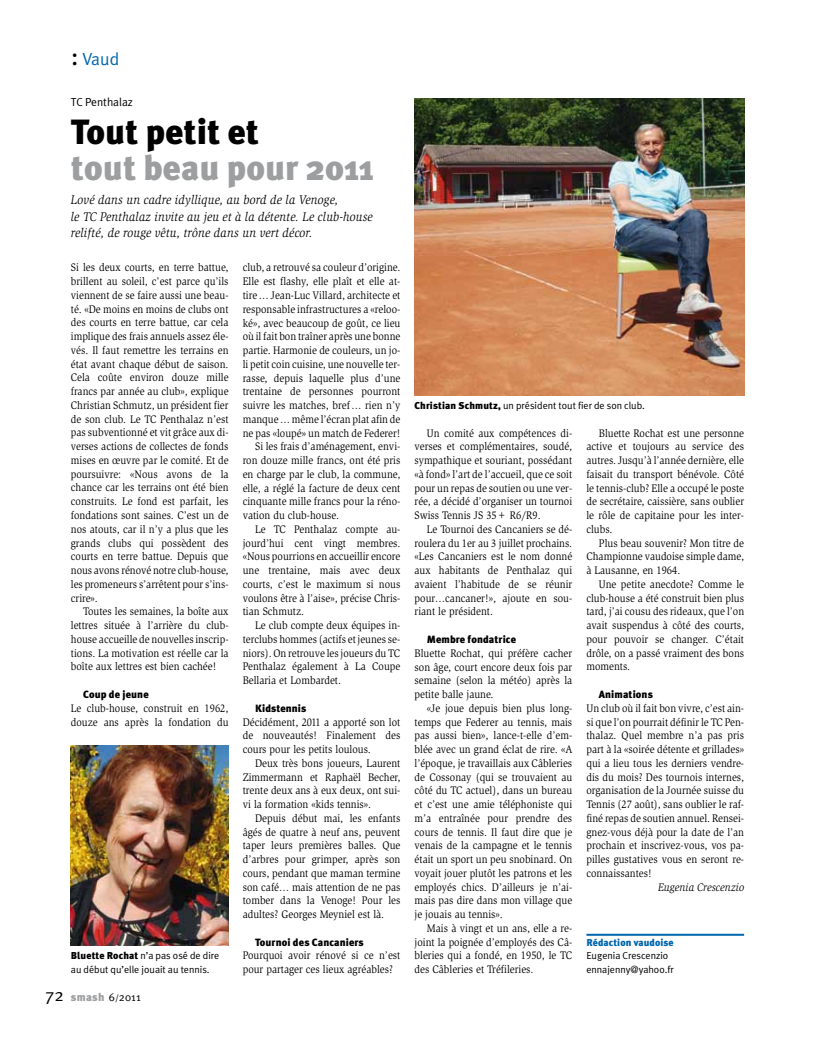
<style>
.page{position:relative;width:815px;height:1053px;background:#fff}
.page>*{position:absolute;margin:0;border:0;box-sizing:border-box;transform-origin:0 0}
.t1{font:900 35px "Meta Plus";letter-spacing:.005em;color:#9c9e9f}
.t2{font:900 35px "Meta Plus";letter-spacing:.005em;color:#000}
.t3{font:17.5px "Meta Plus Normal";color:#0066ae}
.t4{font:17.5px "Meta Plus Normal";color:#000}
.t5{font:italic 12.88px/16.2px "Slimbach LT";letter-spacing:.02em;color:#000;scale:.9 1}
.t6{font:11.62px "Meta Plus Normal";color:#000}
.t7{font:11.25px/13.8px "Slimbach LT";color:#000;text-align:justify;scale:.9 1}
.t8{font:italic 11.25px "Slimbach LT";letter-spacing:.01em;color:#000;scale:.91 1}
.t9{font:900 11.25px "Meta Plus";letter-spacing:.025em;color:#9c9e9f}
.t10{font:900 10.5px "Meta Plus";letter-spacing:.01em;color:#000}
.t11{font:10.12px/13.8px "Meta Plus Normal";color:#000}
.t12{font:900 10px "Meta Plus";letter-spacing:.01em;color:#0066ae}
.s1{font-size:26.25px;color:#000}
.s2{font-family:"Meta Plus";font-weight:900;font-size:10px}
.s3{font-family:"Meta Plus Normal";font-weight:400;color:#000}
.s4{font-family:"Meta Plus Normal";font-weight:400;font-size:8.75px;color:#000}
</style>
<div class="page">
<hr style="left:586px;top:933px;width:158px;height:2px;background:#0066ae">
<img style="left:415px;top:99px;width:329px;height:296px">
<img style="left:71px;top:745px;width:158px;height:200px">
<h2 class="t3" style="left:71px;top:49px;width:50px"><span class="s1">:</span> Vaud</h2>
<p class="t6" style="left:71px;top:96px;width:64px">TC Penthalaz</p>
<h1 class="t2" style="left:71px;top:111px;width:190px">Tout petit et</h1>
<h1 class="t1" style="left:71px;top:147px;width:304px">tout beau pour 2011</h1>
<p class="t5" style="left:71px;top:192px;width:337px">Lové dans un cadre idyllique, au bord de la Venoge,<br>le TC Penthalaz invite au jeu et à la détente. Le club-house relifté, de rouge vêtu, trône dans un vert décor.</p>
<p class="t7" style="left:71px;top:261px;width:177px">Si les deux courts, en terre battue, brillent au soleil, c’est parce qu’ils viennent de se faire aussi une beau&shy;té. «De moins en moins de clubs ont des courts en terre battue, car cela implique des frais annuels assez éle&shy;vés. Il faut remettre les terrains en état avant chaque début de saison.<br>Cela coûte environ douze mille francs par année au club», explique Christian Schmutz, un président fier de son club. Le TC Penthalaz n’est pas subventionné et vit grâce aux di&shy;verses actions de collectes de fonds mises en œuvre par le comité. Et de poursuivre: «Nous avons de la chance car les terrains ont été bien construits. Le fond est parfait, les fondations sont saines. C’est un de nos atouts, car il n’y a plus que les grands clubs qui possèdent des courts en terre battue. Depuis que nous avons rénové notre club-house, les promeneurs s’arrêtent pour s’ins&shy;crire».</p>
<p class="t7" style="left:71px;top:604px;width:177px;text-indent:12px">Toutes les semaines, la boîte aux lettres située à l’arrière du club&shy;house accueille de nouvelles inscrip&shy;tions. La motivation est réelle car la boîte aux lettres est bien cachée!</p>
<p class="t10" style="left:83px;top:688px;width:67px">Coup de jeune</p>
<p class="t7" style="left:71px;top:701px;width:177px">Le club-house, construit en 1962, douze ans après la fondation du</p>
<h2 class="t4" style="left:45px;top:984px;width:20px">72</h2>
<p class="t11" style="left:71px;top:948px;width:150px"><span class="s2">Bluette Rochat</span> n’a pas osé de dire au début qu’elle jouait au tennis.</p>
<p class="t9" style="left:71px;top:990px;width:71px">smash <span class="s3">6</span><span class="s4">/</span><span class="s3">2011</span></p>
<p class="t7" style="left:243px;top:261px;width:177px">club, a retrouvé sa couleur d’origine.</p>
<p class="t7" style="left:243px;top:274px;width:177px">Elle est flashy, elle plaît et elle at-</p>
<p class="t7" style="left:243px;top:288px;width:177px">tire … Jean-Luc Villard, architecte et</p>
<p class="t7" style="left:243px;top:302px;width:177px">responsable infrastructures a «reloo-</p>
<p class="t7" style="left:243px;top:316px;width:177px">ké», avec beaucoup de goût, ce lieu</p>
<p class="t7" style="left:243px;top:329px;width:177px">où il fait bon traîner après une bonne</p>
<p class="t7" style="left:243px;top:343px;width:177px">partie. Harmonie de couleurs, un jo-</p>
<p class="t7" style="left:243px;top:357px;width:177px">li petit coin cuisine, une nouvelle ter-</p>
<p class="t7" style="left:243px;top:371px;width:177px">rasse, depuis laquelle plus d’une</p>
<p class="t7" style="left:243px;top:384px;width:177px">trentaine de personnes pourront</p>
<p class="t7" style="left:243px;top:398px;width:177px">suivre les matches, bref … rien n’y</p>
<p class="t7" style="left:243px;top:412px;width:177px">manque … même l’écran plat afin de</p>
<p class="t7" style="left:243px;top:426px;width:177px">ne pas «loupé» un match de Federer!</p>
<p class="t7" style="left:255px;top:439px;width:163px">Si les frais d’aménagement, envi-</p>
<p class="t7" style="left:243px;top:453px;width:177px">ron douze mille francs, ont été pris</p>
<p class="t7" style="left:243px;top:467px;width:177px">en charge par le club, la commune,</p>
<p class="t7" style="left:243px;top:481px;width:177px">elle, a réglé la facture de deux cent</p>
<p class="t7" style="left:243px;top:494px;width:177px">cinquante mille francs pour la réno-</p>
<p class="t7" style="left:243px;top:508px;width:109px">vation du club-house.</p>
<p class="t7" style="left:255px;top:522px;width:163px">Le TC Penthalaz compte au-</p>
<p class="t7" style="left:243px;top:536px;width:177px">jourd’hui cent vingt membres.</p>
<p class="t7" style="left:243px;top:549px;width:177px">«Nous pourrions en accueillir encore</p>
<p class="t7" style="left:243px;top:563px;width:177px">une trentaine, mais avec deux</p>
<p class="t7" style="left:243px;top:577px;width:177px">courts, c’est le maximum si nous</p>
<p class="t7" style="left:243px;top:591px;width:177px">voulons être à l’aise», précise Chris-</p>
<p class="t7" style="left:243px;top:604px;width:70px">tian Schmutz.</p>
<p class="t7" style="left:255px;top:618px;width:163px">Le club compte deux équipes in-</p>
<p class="t7" style="left:243px;top:632px;width:177px">terclubs hommes (actifs et jeunes se-</p>
<p class="t7" style="left:243px;top:646px;width:177px">niors). On retrouve les joueurs du TC</p>
<p class="t7" style="left:243px;top:659px;width:177px">Penthalaz également à La Coupe</p>
<p class="t7" style="left:243px;top:673px;width:111px">Bellaria et Lombardet.</p>
<p class="t10" style="left:255px;top:702px;width:53px">Kidstennis</p>
<p class="t7" style="left:243px;top:715px;width:177px">Décidément, 2011 a apporté son lot de nouveautés! Finalement des cours pour les petits loulous.</p>
<p class="t7" style="left:243px;top:756px;width:177px;text-indent:12px">Deux très bons joueurs, Laurent Zimmermann et Raphaël Becher, trente deux ans à eux deux, ont sui&shy;vi la formation «kids tennis».</p>
<p class="t7" style="left:243px;top:811px;width:177px;text-indent:12px">Depuis début mai, les enfants âgés de quatre à neuf ans, peuvent taper leurs premières balles. Que d’arbres pour grimper, après son cours, pendant que maman termine son café… mais attention de ne pas tomber dans la Venoge! Pour les adultes? Georges Meyniel est là.</p>
<p class="t10" style="left:255px;top:935px;width:110px">Tournoi des Cancaniers</p>
<p class="t7" style="left:243px;top:948px;width:177px">Pourquoi avoir rénové si ce n’est pour partager ces lieux agréables?</p>
<p class="t11" style="left:415px;top:398px;width:232px"><span class="s2">Christian Schmutz,</span> un président tout fier de son club.</p>
<p class="t7" style="left:415px;top:426px;width:177px;text-indent:12px">Un comité aux compétences di&shy;verses et complémentaires, soudé, sympathique et souriant, possédant «à fond» l’art de l’accueil, que ce soit pour un repas de soutien ou une ver&shy;rée, a décidé d’organiser un tournoi Swiss Tennis JS 35+ R6/R9.</p>
<p class="t7" style="left:415px;top:522px;width:177px;text-indent:12px">Le Tournoi des Cancaniers se dé&shy;roulera du 1er au 3 juillet prochains. «Les Cancaniers est le nom donné aux habitants de Penthalaz qui avaient l’habitude de se réunir pour…cancaner!», ajoute en sou&shy;riant le président.</p>
<p class="t10" style="left:427px;top:633px;width:91px">Membre fondatrice</p>
<p class="t7" style="left:415px;top:646px;width:177px">Bluette Rochat, qui préfère cacher son âge, court encore deux fois par semaine (selon la météo) après la petite balle jaune.</p>
<p class="t7" style="left:415px;top:701px;width:177px;text-indent:12px">«Je joue depuis bien plus long&shy;temps que Federer au tennis, mais pas aussi bien», lance-t-elle d’em&shy;blée avec un grand éclat de rire. «A l’époque, je travaillais aux Câbleries de Cossonay (qui se trouvaient au côté du TC actuel), dans un bureau et c’est une amie téléphoniste qui m’a entraînée pour prendre des cours de tennis. Il faut dire que je venais de la campagne et le tennis était un sport un peu snobinard. On voyait jouer plutôt les patrons et les employés chics. D’ailleurs je n’ai&shy;mais pas dire dans mon village que je jouais au tennis».</p>
<p class="t7" style="left:415px;top:921px;width:177px;text-indent:12px">Mais à vingt et un ans, elle a re&shy;joint la poignée d’employés des Câ&shy;bleries qui a fondé, en 1950, le TC des Câbleries et Tréfileries.</p>
<p class="t7" style="left:586px;top:426px;width:177px;text-indent:12px">Bluette Rochat est une personne active et toujours au service des autres. Jusqu’à l’année dernière, elle faisait du transport bénévole. Côté le tennis-club? Elle a occupé le poste de secrétaire, caissière, sans oublier le rôle de capitaine pour les inter&shy;clubs.</p>
<p class="t7" style="left:586px;top:536px;width:177px;text-indent:12px">Plus beau souvenir? Mon titre de Championne vaudoise simple dame, à Lausanne, en 1964.</p>
<p class="t7" style="left:586px;top:577px;width:177px;text-indent:12px">Une petite anecdote? Comme le club-house a été construit bien plus tard, j’ai cousu des rideaux, que l’on avait suspendus à côté des courts, pour pouvoir se changer. C’était drôle, on a passé vraiment des bons moments.</p>
<p class="t10" style="left:599px;top:688px;width:56px">Animations</p>
<p class="t7" style="left:586px;top:701px;width:177px">Un club où il fait bon vivre, c’est ain&shy;si que l’on pourrait définir le TC Pen&shy;thalaz. Quel membre n’a pas pris part à la «soirée détente et grillades» qui a lieu tous les derniers vendre&shy;dis du mois? Des tournois internes, organisation de la Journée suisse du Tennis (27 août), sans oublier le raf&shy;finé repas de soutien annuel. Rensei&shy;gnez-vous déjà pour la date de l’an prochain et inscrivez-vous, vos pa&shy;pilles gustatives vous en seront re&shy;connaissantes!</p>
<p class="t8" style="left:658px;top:880px;width:96px">Eugenia Crescenzio</p>
<p class="t12" style="left:586px;top:936px;width:89px">Rédaction vaudoise</p>
<p class="t11" style="left:586px;top:948px;width:89px">Eugenia Crescenzio ennajenny@yahoo.fr</p>
</div>
